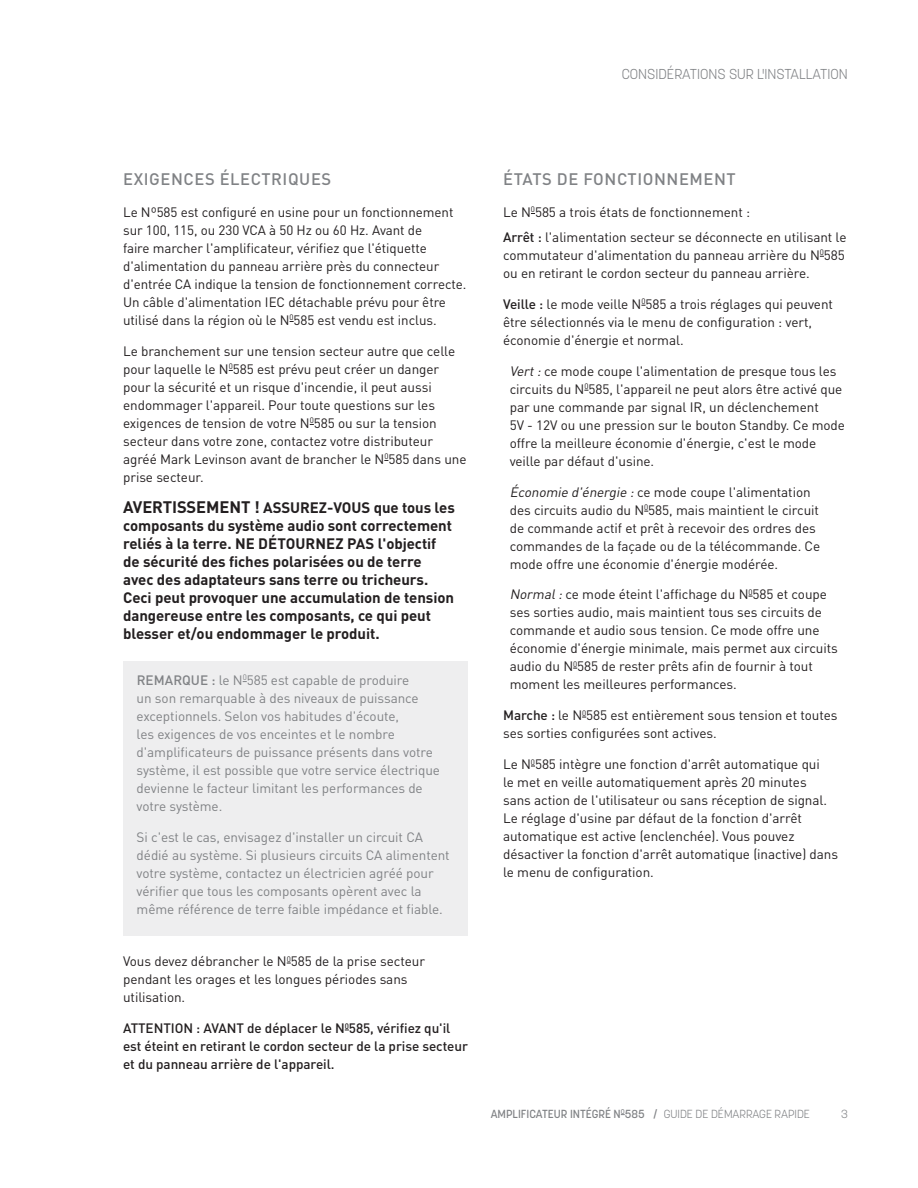
<style>
.page{position:relative;width:918px;height:1188px;background:#fff}
.page>*{position:absolute;margin:0;border:0;box-sizing:border-box;transform-origin:0 0}
.subhead{font:500 16.5px "DINOT";letter-spacing:.035em;color:#808285}
.caution{font:700 15px/18px "DINOT";letter-spacing:-.005em;color:#231f20}
.page_header{font:300 14.25px "Korolev";color:#808285}
.body{font:13.5px/18px "DINOT";letter-spacing:-.005em;color:#231f20}
.t1{font:13.5px/18px "DINOT";letter-spacing:-.005em;color:#808285}
.body-2{font:500 13.5px/18px "DINOT";letter-spacing:-.005em;color:#231f20}
.t2{font:500 11.7px "Korolev";color:#808285}
.t3{font:300 11.7px "Korolev";color:#808285}
.s1{font-size:16.5px}
.s2{font-weight:500}
.s3{font-style:italic}
.s4{font-weight:300}
</style>
<div class="page">
<div style="left:123px;top:661px;width:345px;height:274px;background:#eeeeef"></div>
<p class="page_header" style="left:622px;top:65px;width:228px">CONSIDÉRATIONS SUR L'INSTALLATION</p>
<p class="subhead" style="left:123px;top:169px;width:210px">Exigences électriques</p>
<p class="body" style="left:123px;top:203px;width:345px">Le Nº585 est configuré en usine pour un fonctionnement sur 100, 115, ou 230 VCA à 50 Hz ou 60 Hz. Avant de<br>faire marcher l'amplificateur, vérifiez que l'étiquette d'alimentation du panneau arrière près du connecteur d'entrée CA indique la tension de fonctionnement correcte.<br>Un câble d'alimentation IEC détachable prévu pour être utilisé dans la région où le N<sup>0</sup>585 est vendu est inclus.</p>
<p class="body" style="left:123px;top:342px;width:345px">Le branchement sur une tension secteur autre que celle pour laquelle le N<sup>0</sup>585 est prévu peut créer un danger pour la sécurité et un risque d'incendie, il peut aussi endommager l'appareil. Pour toute questions sur les exigences de tension de votre N<sup>0</sup>585 ou sur la tension secteur dans votre zone, contactez votre distributeur agréé Mark Levinson avant de brancher le N<sup>0</sup>585 dans une prise secteur.</p>
<p class="caution" style="left:123px;top:498px;width:333px"><span class="s1">AVERTISSEMENT !</span> ASSUREZ-VOUS que tous les composants du système audio sont correctement reliés à la terre. Ne détournez</p>
<p class="caution" style="left:123px;top:534px;width:332px;text-indent:224px">pas l'objectif de sécurité des fiches polarisées ou de terre avec des adaptateurs sans terre ou tricheurs.<br>Ceci peut provoquer une accumulation de tension dangereuse entre les composants, ce qui peut blesser et/ou endommager le produit.</p>
<p class="t1" style="left:137px;top:671px;width:305px"><span class="s2">Remarque :</span> le N<sup>0</sup>585 est capable de produire<br>un son remarquable à des niveaux de puissance exceptionnels. Selon vos habitudes d'écoute,<br>les exigences de vos enceintes et le nombre d'amplificateurs de puissance présents dans votre système, il est possible que votre service électrique devienne le facteur limitant les performances de votre système.</p>
<p class="t1" style="left:137px;top:828px;width:315px">Si c'est le cas, envisagez d'installer un circuit CA dédié au système. Si plusieurs circuits CA alimentent votre système, contactez un électricien agréé pour vérifier que tous les composants opèrent avec la même référence de terre faible impédance et fiable.</p>
<p class="body" style="left:123px;top:952px;width:303px">Vous devez débrancher le N<sup>0</sup>585 de la prise secteur pendant les orages et les longues périodes sans utilisation.</p>
<p class="body-2" style="left:123px;top:1019px;width:8px">ATTENTION</p>
<p class="body-2" style="left:196px;top:1019px;width:17px">: AVANT</p>
<p class="body-2" style="left:123px;top:1019px;width:346px;text-indent:124px">de déplacer le N <sup>0</sup>585, vérifiez qu'il est éteint en retirant le cordon secteur de la prise secteur et du panneau arrière de l'appareil.</p>
<p class="subhead" style="left:503px;top:169px;width:234px">États de fonctionnement</p>
<p class="body" style="left:503px;top:203px;width:249px">Le N<sup>0</sup>585 a trois états de fonctionnement :</p>
<p class="body" style="left:503px;top:228px;width:345px"><span class="s2">Arrêt :</span> l'alimentation secteur se déconnecte en utilisant le commutateur d'alimentation du panneau arrière du N<sup>0</sup>585 ou en retirant le cordon secteur du panneau arrière.</p>
<p class="body" style="left:503px;top:295px;width:331px"><span class="s2">Veille :</span> le mode veille N<sup>0</sup>585 a trois réglages qui peuvent être sélectionnés via le menu de configuration : vert, économie d'énergie et normal.</p>
<p class="body" style="left:510px;top:361px;width:337px"><span class="s3">Vert:</span>ce mode coupe l'alimentation de presque tous les circuits du N<sup>0</sup>585, l'appareil ne peut alors être activé que par une commande par signal IR, un déclenchement<br>5V - 12V ou une pression sur le bouton Standby. Ce mode offre la meilleure économie d'énergie, c'est le mode veille par défaut d'usine.</p>
<p class="body" style="left:510px;top:482px;width:312px"><span class="s3">Économie d'énergie:</span>ce mode coupe l'alimentation des circuits audio du N<sup>0</sup>585, mais maintient le circuit de commande actif et prêt à recevoir des ordres des commandes de la façade ou de la télécommande. Ce mode offre une économie d'énergie modérée.</p>
<p class="body" style="left:510px;top:585px;width:330px"><span class="s3">Normal:</span>ce mode éteint l'affichage du N<sup>0</sup>585 et coupe ses sorties audio, mais maintient tous ses circuits de commande et audio sous tension. Ce mode offre une économie d'énergie minimale, mais permet aux circuits audio du N<sup>0</sup>585 de rester prêts afin de fournir à tout moment les meilleures performances.</p>
<p class="body" style="left:503px;top:706px;width:336px"><span class="s2">Marche :</span> le N<sup>0</sup>585 est entièrement sous tension et toutes ses sorties configurées sont actives.</p>
<p class="body" style="left:503px;top:755px;width:337px">Le N<sup>0</sup>585 intègre une fonction d'arrêt automatique qui<br>le met en veille automatiquement après 20 minutes<br>sans action de l'utilisateur ou sans réception de signal.<br>Le réglage d'usine par défaut de la fonction d'arrêt automatique est active (enclenchée). Vous pouvez désactiver la fonction d'arrêt automatique (inactive) dans le menu de configuration.</p>
<p class="t2" style="left:491px;top:1106px;width:321px">AMPLIFICATEUR INTÉGRÉ N <sup>0</sup>585 / <span class="s4">GUIDE DE DÉMARRAGE RAPIDE</span></p>
<p class="t3" style="left:841px;top:1106px;width:8px">3</p>
</div>
